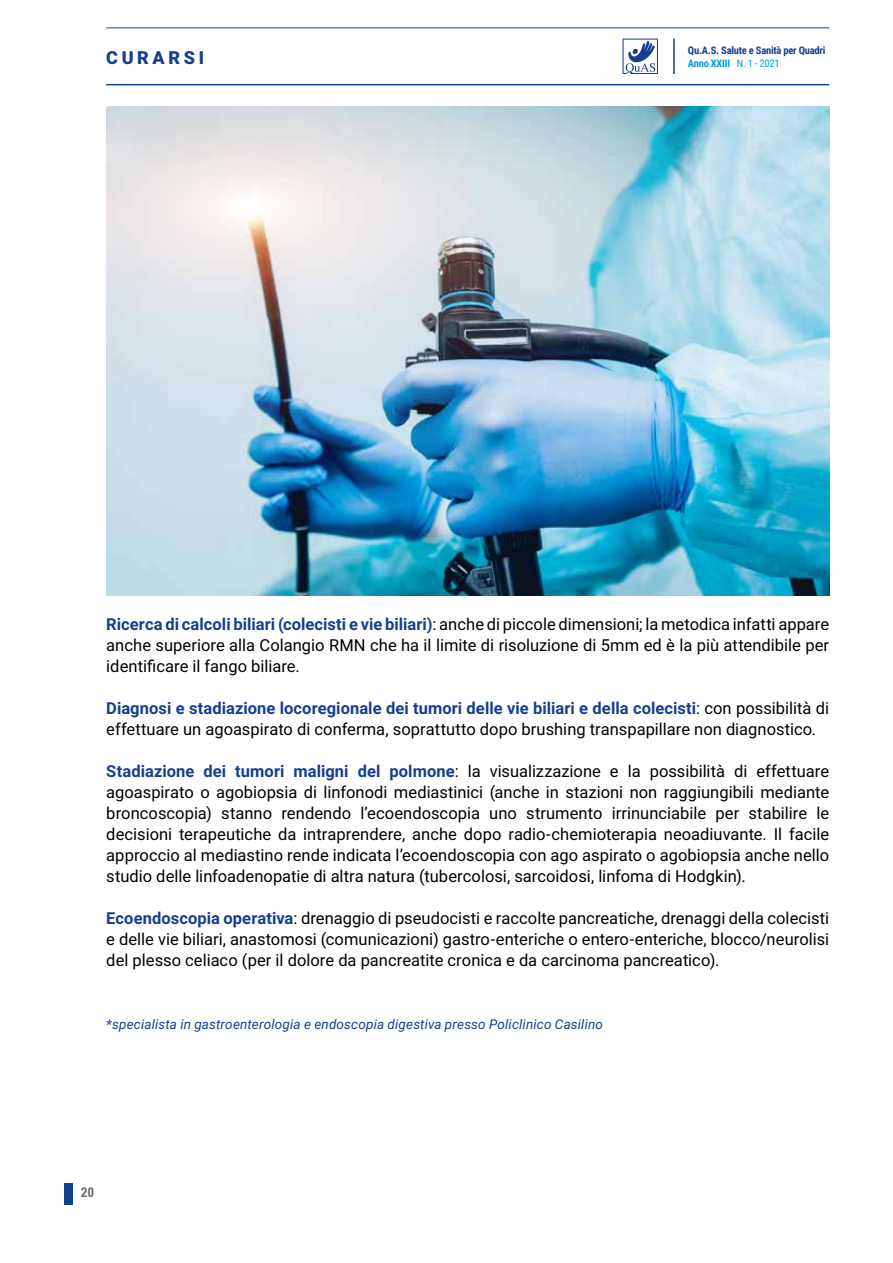
<style>
.page{position:relative;width:893px;height:1263px;background:#fff}
.page>*{position:absolute;margin:0;border:0;box-sizing:border-box;transform-origin:0 0}
.t1{font:900 18px "Roboto";letter-spacing:.2em;color:#153f8f}
.t2{font:16.5px/21px "Roboto";color:#000;text-align:justify}
.t3{font:italic 13.5px "Roboto";letter-spacing:.01em;color:#153f8f}
.t4{font:700 13.5px "Roboto Condensed";color:#706f6f}
.t5{font:700 10.5px/12.6px "Roboto Condensed";letter-spacing:-.02em;color:#153f8f}
.s1{color:#009fe3}
.s2{font-weight:400;color:#009fe3}
.s3{font-weight:700;color:#153f8f}
</style>
<div class="page">
<div style="left:64px;top:1183px;width:8px;height:21px;background:#153f8f"></div>
<hr style="left:106px;top:84px;width:723px;height:1px;background:#153f8f">
<hr style="left:106px;top:28px;width:723px;height:1px;background:#153f8f">
<svg style="left:622px;top:39px;width:36px;height:35px"></svg>
<hr style="left:673px;top:39px;width:2px;height:35px;background:#153f8f">
<img style="left:106px;top:106px;width:723px;height:489px">
<p class="t1" style="left:106px;top:45px;width:99px">CURARSI</p>
<p class="t5" style="left:688px;top:44px;width:139px">Qu.A.S. Salute e Sanità per Quadri<br><span class="s1">Anno XXIII</span> <span class="s2">N. 1 - 2021</span></p>
<p class="t2" style="left:106px;top:613px;width:724px"><span class="s3">Ricerca di calcoli biliari (colecisti e vie biliari)</span>: anche di piccole dimensioni; la metodica infatti appare anche superiore alla Colangio RMN che ha il limite di risoluzione di 5mm ed è la più attendibile per identificare il fango biliare.</p>
<p class="t2" style="left:106px;top:697px;width:724px"><span class="s3">Diagnosi e stadiazione locoregionale dei tumori delle vie biliari e della colecisti</span>: con possibilità di effettuare un agoaspirato di conferma, soprattutto dopo brushing transpapillare non diagnostico.</p>
<p class="t2" style="left:106px;top:760px;width:724px"><span class="s3">Stadiazione dei tumori maligni del polmone</span>: la visualizzazione e la possibilità di effettuare agoaspirato o agobiopsia di linfonodi mediastinici (anche in stazioni non raggiungibili mediante broncoscopia) stanno rendendo l’ecoendoscopia uno strumento irrinunciabile per stabilire le decisioni terapeutiche da intraprendere, anche dopo radio-chemioterapia neoadiuvante. Il facile approccio al mediastino rende indicata l’ecoendoscopia con ago aspirato o agobiopsia anche nello studio delle linfoadenopatie di altra natura (tubercolosi, sarcoidosi, linfoma di Hodgkin).</p>
<p class="t2" style="left:106px;top:907px;width:724px"><span class="s3">Ecoendoscopia operativa</span>: drenaggio di pseudocisti e raccolte pancreatiche, drenaggi della colecisti e delle vie biliari, anastomosi (comunicazioni) gastro-enteriche o entero-enteriche, blocco/neurolisi del plesso celiaco (per il dolore da pancreatite cronica e da carcinoma pancreatico).</p>
<p class="t3" style="left:106px;top:1015px;width:498px">*specialista in gastroenterologia e endoscopia digestiva presso Policlinico Casilino</p>
<p class="t4" style="left:81px;top:1182px;width:15px">20</p>
</div>
